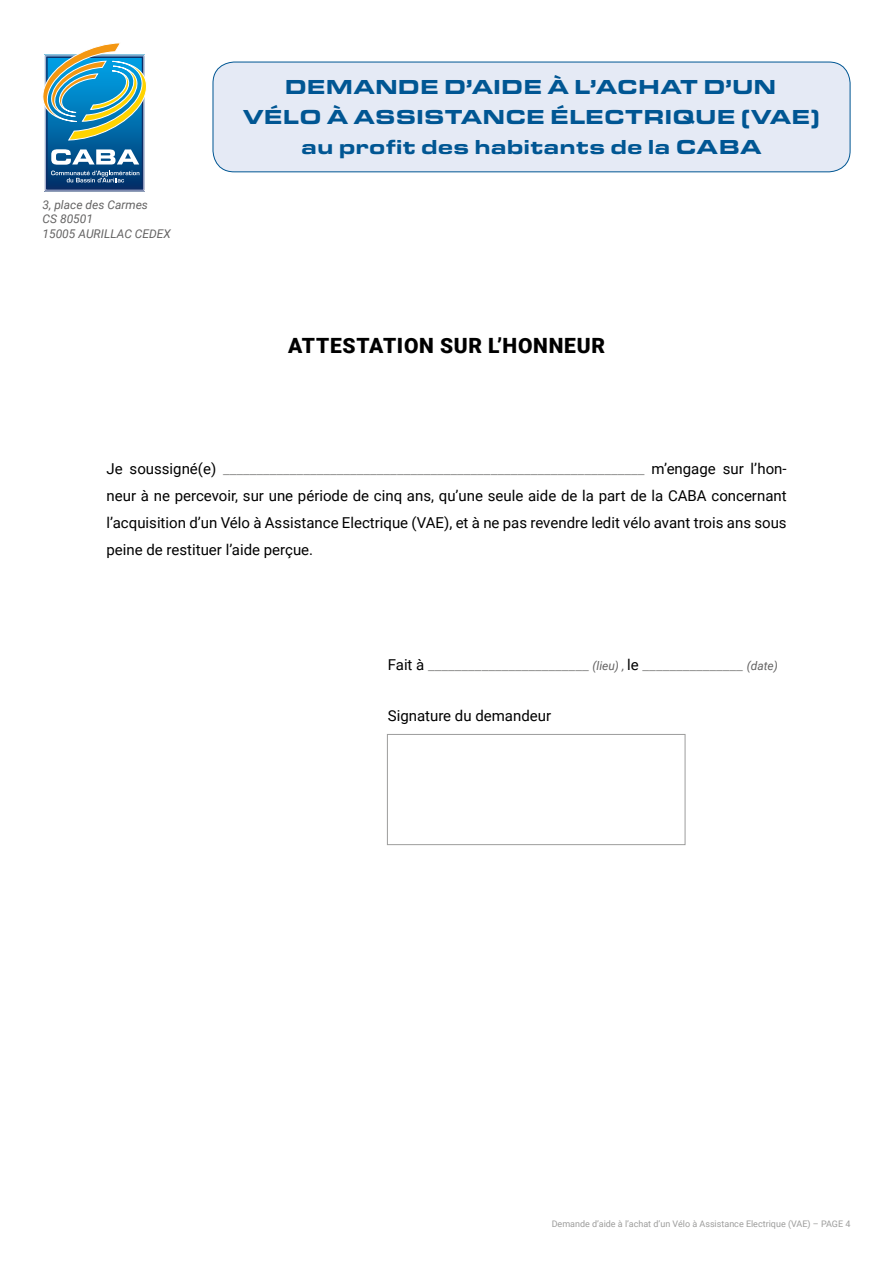
<style>
.page{position:relative;width:893px;height:1263px;background:#fff}
.page>*{position:absolute;margin:0;border:0;box-sizing:border-box;transform-origin:0 0}
.t1{font:900 21px "Eurostile Ext";color:#005693}
.t2{font:900 21px "Roboto";letter-spacing:.035em;color:#000}
.t3{font:15px/27px "Roboto";color:#000;text-align:justify}
.t4{font:15px "Roboto";color:#9d9d9c}
.t5{font:italic 12px/14.4px "Roboto";color:#646363}
.t6{font:9px "Roboto";color:#9d9d9c}
.s1{color:#9d9d9c}
.s2{color:#000}
.s3{font-style:italic;font-size:12px;color:#646363}
</style>
<div class="page">
<div style="left:45px;top:55px;width:99px;height:136px;border:1px solid #abafcd"></div>
<svg style="left:48px;top:141px;width:93px;height:46px;background:#024984"></svg>
<div style="left:46px;top:57px;width:97px;height:132px;border:1px solid #0c2c65"></div>
<svg style="left:43px;top:43px;width:104px;height:98px"></svg>
<svg style="left:51px;top:149px;width:88px;height:16px"></svg>
<svg style="left:51px;top:171px;width:88px;height:11px"></svg>
<div style="left:213px;top:62px;width:637px;height:110px;background:#e5eaf5;border-radius:21px"></div>
<div style="left:213px;top:62px;width:637px;height:110px;border:1px solid #005693;border-radius:21px"></div>
<div style="left:387px;top:734px;width:298px;height:111px;border:1px solid #9d9d9c"></div>
<p class="t5" style="left:43px;top:197px;width:107px">3, place des Carmes<br>CS 80501</p>
<p class="t5" style="left:43px;top:226px;width:130px">15005 AURILLAC CEDEX</p>
<p class="t1" style="left:285px;top:74px;width:493px">DEMANDE D’AIDE À L’ACHAT D’UN</p>
<p class="t1" style="left:243px;top:104px;width:579px">VÉLO À ASSISTANCE ÉLECTRIQUE (VAE)</p>
<p class="t1" style="left:301px;top:134px;width:462px">au profit des habitants de la CABA</p>
<p class="t2" style="left:288px;top:331px;width:318px">ATTESTATION SUR L’HONNEUR</p>
<p class="t3" style="left:107px;top:455px;width:682px">Je soussigné(e) <span class="s1">_______________________________________________________________</span> m’engage sur l’hon&shy;neur à ne percevoir, sur une période de cinq ans, qu’une seule aide de la part de la CABA concernant l’acquisition d’un Vélo à Assistance Electrique (VAE), et à ne pas revendre ledit vélo avant trois ans sous peine de restituer l’aide perçue.</p>
<p class="t4" style="left:388px;top:654px;width:392px"><span class="s2">Fait à</span> ________________________ <span class="s3">(lieu) ,</span> <span class="s2">le</span> _______________ <span class="s3">(date)</span></p>
<p class="t3" style="left:388px;top:701px;width:165px">Signature du demandeur</p>
<p class="t6" style="left:552px;top:1218px;width:300px">Demande d’aide à l’achat d’un Vélo à Assistance Electrique (VAE) – PAGE 4</p>
</div>
